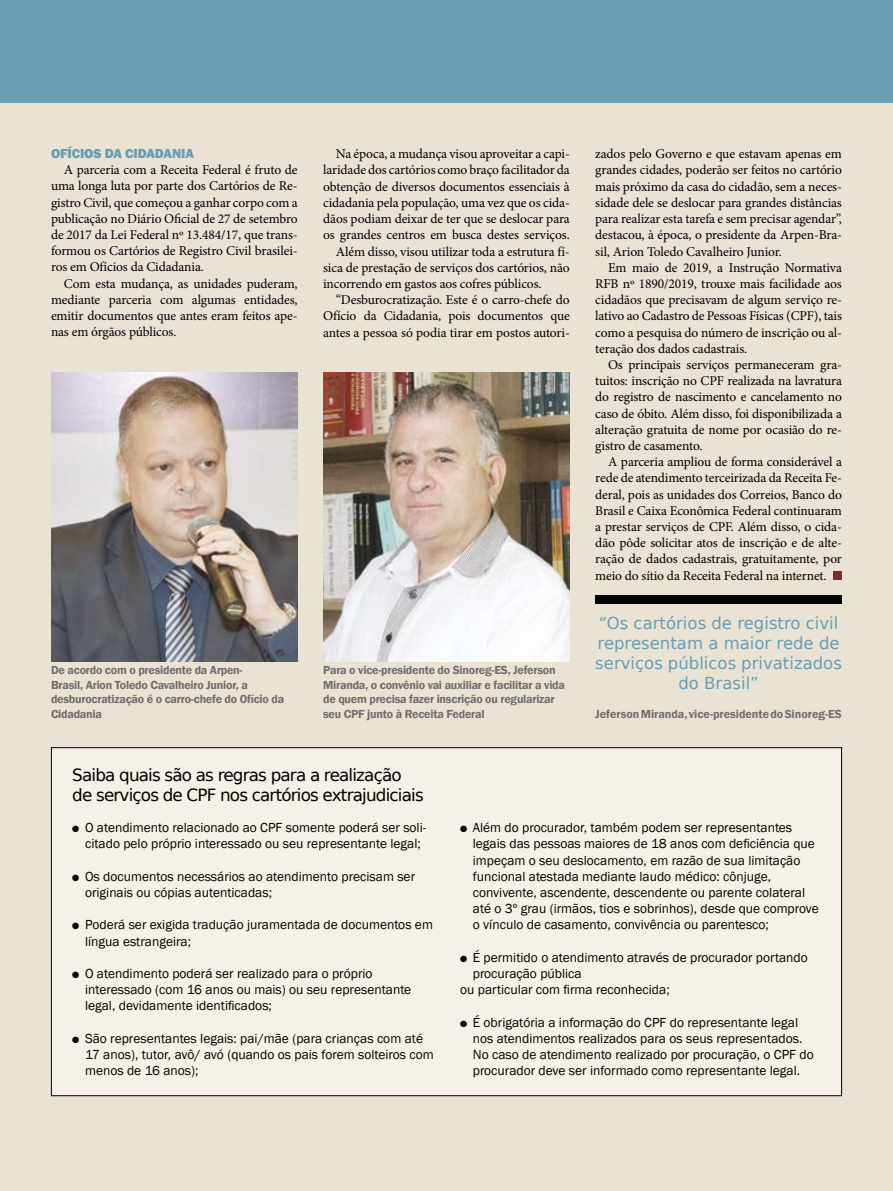
<style>
.page{position:relative;width:893px;height:1191px;background:#eae2d2}
.page>*{position:absolute;margin:0;border:0;box-sizing:border-box;transform-origin:0 0}
.t1{font:16.8px/20.1px "Bitstream Vera Sans";letter-spacing:-.05em;color:#000}
.t2{font:16.5px/19.8px "Bitstream Vera Sans";color:#679eb3;text-align:center}
.t3{font:13.5px/16.2px "Minion Pro";letter-spacing:-.01em;color:#000;text-align:justify}
.t4{font:13.5px/16.2px "Franklin Gothic";color:#000}
.t5{font:800 13.5px "Franklin Gothic";letter-spacing:-.01em;color:#679eb3}
.t6{font:600 12px/14.4px "Franklin Gothic";letter-spacing:-.02em;color:#706f6f}
.t7{font:600 12px "Franklin Gothic";color:#706f6f}
</style>
<div class="page">
<div style="left:0;top:0;width:893px;height:102px;background:#679eb3"></div>
<div style="left:51px;top:747px;width:791px;height:348px;background:#f5f1e9"></div>
<div style="left:595px;top:595px;width:247px;height:9px;background:#000"></div>
<img style="left:51px;top:372px;width:247px;height:289px">
<img style="left:323px;top:372px;width:247px;height:289px">
<div style="left:833px;top:571px;width:9px;height:8px;background:#812b29"></div>
<p class="t5" style="left:51px;top:145px;width:145px">OFÍCIOS DA CIDADANIA</p>
<p class="t3" style="left:51px;top:162px;width:248px;text-indent:13px">A parceria com a Receita Federal é fruto de uma longa luta por parte dos Cartórios de Re&shy;gistro Civil, que começou a ganhar corpo com a publicação no Diário Oficial de 27 de setembro de 2017 da Lei Federal nº 13.484/17, que trans&shy;formou os Cartórios de Registro Civil brasilei&shy;ros em Ofícios da Cidadania.</p>
<p class="t3" style="left:51px;top:275px;width:248px;text-indent:13px">Com esta mudança, as unidades puderam, mediante parceria com algumas entidades, emitir documentos que antes eram feitos ape&shy;nas em órgãos públicos.</p>
<p class="t3" style="left:336px;top:146px;width:235px">Na época, a mudança visou aproveitar a capi-</p>
<p class="t3" style="left:323px;top:162px;width:248px">laridade dos cartórios como braço facilitador da</p>
<p class="t3" style="left:323px;top:178px;width:248px">obtenção de diversos documentos essenciais à</p>
<p class="t3" style="left:323px;top:194px;width:248px">cidadania pela população, uma vez que os cida-</p>
<p class="t3" style="left:323px;top:211px;width:248px">dãos podiam deixar de ter que se deslocar para</p>
<p class="t3" style="left:323px;top:227px;width:248px">os grandes centros em busca destes serviços.</p>
<p class="t3" style="left:336px;top:243px;width:235px">Além disso, visou utilizar toda a estrutura fí-</p>
<p class="t3" style="left:323px;top:259px;width:248px">sica de prestação de serviços dos cartórios, não</p>
<p class="t3" style="left:323px;top:275px;width:220px">incorrendo em gastos aos cofres públicos.</p>
<p class="t3" style="left:336px;top:292px;width:235px">“Desburocratização. Este é o carro-chefe do</p>
<p class="t3" style="left:323px;top:308px;width:248px">Ofício da Cidadania, pois documentos que</p>
<p class="t3" style="left:323px;top:324px;width:248px">antes a pessoa só podia tirar em postos autori-</p>
<p class="t6" style="left:51px;top:663px;width:235px">De acordo com o presidente da Arpen-<br>Brasil, Arion Toledo Cavalheiro Junior, a desburocratização é o carro-chefe do Ofício da Cidadania</p>
<p class="t6" style="left:323px;top:663px;width:243px">Para o vice-presidente do Sinoreg-ES, Jeferson Miranda, o convênio vai auxiliar e facilitar a vida de quem precisa fazer inscrição ou regularizar seu CPF junto à Receita Federal</p>
<p class="t1" style="left:72px;top:765px;width:353px">Saiba quais são as regras para a realização de serviços de CPF nos cartórios extrajudiciais</p>
<p class="t3" style="left:595px;top:146px;width:248px">zados pelo Governo e que estavam apenas em grandes cidades, poderão ser feitos no cartório mais próximo da casa do cidadão, sem a neces&shy;sidade dele se deslocar para grandes distâncias para realizar esta tarefa e sem precisar agendar”, destacou, à época, o presidente da Arpen-Bra&shy;sil, Arion Toledo Cavalheiro Junior.</p>
<p class="t3" style="left:595px;top:259px;width:248px;text-indent:13px">Em maio de 2019, a Instrução Normativa RFB nº 1890/2019, trouxe mais facilidade aos cidadãos que precisavam de algum serviço re&shy;lativo ao Cadastro de Pessoas Físicas (CPF), tais como a pesquisa do número de inscrição ou al&shy;teração dos dados cadastrais.</p>
<p class="t3" style="left:595px;top:356px;width:248px;text-indent:13px">Os principais serviços permaneceram gra&shy;tuitos: inscrição no CPF realizada na lavratura do registro de nascimento e cancelamento no caso de óbito. Além disso, foi disponibilizada a alteração gratuita de nome por ocasião do re&shy;gistro de casamento.</p>
<p class="t3" style="left:595px;top:454px;width:248px;text-indent:13px">A parceria ampliou de forma considerável a rede de atendimento terceirizada da Receita Fe&shy;deral, pois as unidades dos Correios, Banco do Brasil e Caixa Econômica Federal continuaram a prestar serviços de CPF. Além disso, o cida&shy;dão pôde solicitar atos de inscrição e de alte&shy;ração de dados cadastrais, gratuitamente, por meio do sítio da Receita Federal na internet.</p>
<p class="t2" style="left:595px;top:613px;width:248px">“Os cartórios de registro civil representam a maior rede de serviços públicos privatizados do Brasil”</p>
<p class="t7" style="left:595px;top:706px;width:248px">Jeferson Miranda, vice-presidente do Sinoreg-ES</p>
<p class="t4" style="left:72px;top:820px;width:355px;text-align:center">● O atendimento relacionado ao CPF somente poderá ser soli&shy;citado pelo próprio interessado ou seu representante legal;</p>
<p class="t4" style="left:85px;top:868px;width:332px;text-indent:-13px">● Os documentos necessários ao atendimento precisam ser originais ou cópias autenticadas;</p>
<p class="t4" style="left:85px;top:917px;width:349px;text-indent:-13px">● Poderá ser exigida tradução juramentada de documentos em língua estrangeira;</p>
<p class="t4" style="left:85px;top:965px;width:328px;text-indent:-13px">● O atendimento poderá ser realizado para o próprio interessado (com 16 anos ou mais) ou seu representante legal, devidamente identificados;</p>
<p class="t4" style="left:85px;top:1030px;width:350px;text-indent:-13px">● São representantes legais: pai/mãe (para crianças com até<br>17 anos), tutor, avô/ avó (quando os pais forem solteiros com menos de 16 anos);</p>
<p class="t4" style="left:473px;top:820px;width:347px;text-indent:-13px">● Além do procurador, também podem ser representantes legais das pessoas maiores de 18 anos com deficiência que impeçam o seu deslocamento, em razão de sua limitação funcional atestada mediante laudo médico: cônjuge, convivente, ascendente, descendente ou parente colateral até o 3º grau (irmãos, tios e sobrinhos), desde que comprove o vínculo de casamento, convivência ou parentesco;</p>
<p class="t4" style="left:460px;top:949px;width:349px">● É permitido o atendimento através de procurador portando</p>
<p class="t4" style="left:473px;top:965px;width:110px">procuração pública</p>
<p class="t4" style="left:460px;top:982px;width:211px">ou particular com firma reconhecida;</p>
<p class="t4" style="left:473px;top:1014px;width:342px;text-indent:-13px">● É obrigatória a informação do CPF do representante legal nos atendimentos realizados para os seus representados.<br>No caso de atendimento realizado por procuração, o CPF do procurador deve ser informado como representante legal.</p>
</div>
